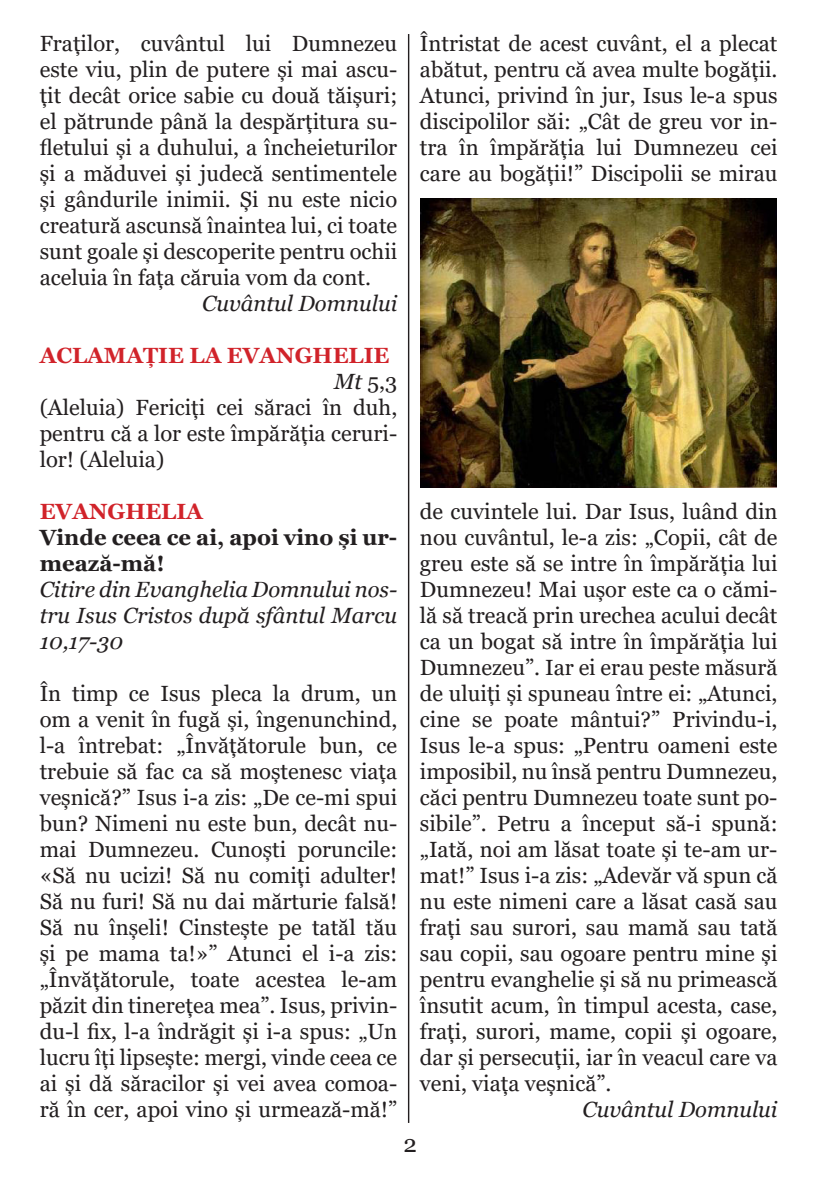
<style>
.page{position:relative;width:840px;height:1191px;background:#fff}
.page>*{position:absolute;margin:0;border:0;box-sizing:border-box;transform-origin:0 0}
.t1{font:24px "Georgia";color:#231f20}
.t2{font:22px/26px "Georgia";color:#231f20;text-align:justify}
.t3{font:italic 22px/26px "Georgia";color:#231f20;text-align:justify}
.t4{font:700 22px/26px "Georgia";color:#231f20}
.t5{font:700 22px "Georgia";color:#d1232a}
.s1{font-style:italic}
</style>
<div class="page">
<hr style="left:407px;top:34px;width:2px;height:1089px;background:#231f20">
<img style="left:420px;top:198px;width:355px;height:290px">
<p class="t2" style="left:40px;top:31px;width:359px">Fraţilor, cuvântul lui Dumnezeu este viu, plin de putere şi mai ascu&shy;ţit decât orice sabie cu două tăişuri; el pătrunde până la despărţitura su&shy;fletului şi a duhului, a încheieturilor şi a măduvei şi judecă sentimentele şi gândurile inimii. Şi nu este nicio creatură ascunsă înaintea lui, ci toate sunt goale şi descoperite pentru ochii aceluia în faţa căruia vom da cont.</p>
<p class="t3" style="left:202px;top:290px;width:196px">Cuvântul Domnului</p>
<p class="t5" style="left:40px;top:341px;width:351px">ACLAMAŢIE LA EVANGHELIE</p>
<p class="t2" style="left:334px;top:369px;width:65px"><span class="s1">Mt</span> 5,3</p>
<p class="t2" style="left:40px;top:395px;width:359px">(Aleluia) Fericiţi cei săraci în duh, pentru că a lor este împărăţia ceruri&shy;lor! (Aleluia)</p>
<p class="t5" style="left:40px;top:497px;width:165px">EVANGHELIA</p>
<p class="t4" style="left:40px;top:524px;width:359px">Vinde ceea ce ai, apoi vino şi ur&shy;mează-mă!</p>
<p class="t3" style="left:40px;top:576px;width:359px">Citire din Evanghelia Domnului nos&shy;tru Isus Cristos după sfântul Marcu 10,17-30</p>
<p class="t2" style="left:40px;top:681px;width:359px">În timp ce Isus pleca la drum, un om a venit în fugă şi, îngenunchind, l-a întrebat: „Învăţătorule bun, ce trebuie să fac ca să moştenesc viaţa veşnică?” Isus i-a zis: „De ce-mi spui bun? Nimeni nu este bun, decât nu&shy;mai Dumnezeu. Cunoşti poruncile: «Să nu ucizi! Să nu comiţi adulter!<br>Să nu furi! Să nu dai mărturie falsă!<br>Să nu înşeli! Cinsteşte pe tatăl tău şi pe mama ta!»” Atunci el i-a zis: „Învăţătorule, toate acestea le-am păzit din tinereţea mea”. Isus, privin&shy;du-l fix, l-a îndrăgit şi i-a spus: „Un lucru îţi lipseşte: mergi, vinde ceea ce ai şi dă săracilor şi vei avea comoa&shy;ră în cer, apoi vino şi urmează-mă!”</p>
<p class="t2" style="left:420px;top:31px;width:359px">Întristat de acest cuvânt, el a plecat abătut, pentru că avea multe bogăţii.<br>Atunci, privind în jur, Isus le-a spus discipolilor săi: „Cât de greu vor in&shy;tra în împărăţia lui Dumnezeu cei care au bogăţii!” Discipolii se mirau</p>
<p class="t2" style="left:420px;top:499px;width:359px">de cuvintele lui. Dar Isus, luând din nou cuvântul, le-a zis: „Copii, cât de greu este să se intre în împărăţia lui Dumnezeu! Mai uşor este ca o cămi&shy;lă să treacă prin urechea acului decât ca un bogat să intre în împărăţia lui Dumnezeu”. Iar ei erau peste măsură de uluiţi şi spuneau între ei: „Atunci, cine se poate mântui?” Privindu-i, Isus le-a spus: „Pentru oameni este imposibil, nu însă pentru Dumnezeu, căci pentru Dumnezeu toate sunt po&shy;sibile”. Petru a început să-i spună: „Iată, noi am lăsat toate şi te-am ur&shy;mat!” Isus i-a zis: „Adevăr vă spun că nu este nimeni care a lăsat casă sau fraţi sau surori, sau mamă sau tată sau copii, sau ogoare pentru mine şi pentru evanghelie şi să nu primească însutit acum, în timpul acesta, case, fraţi, surori, mame, copii şi ogoare, dar şi persecuţii, iar în veacul care va veni, viaţa veşnică”.</p>
<p class="t3" style="left:582px;top:1096px;width:196px">Cuvântul Domnului</p>
<p class="t1" style="left:403px;top:1129px;width:15px">2</p>
</div>
